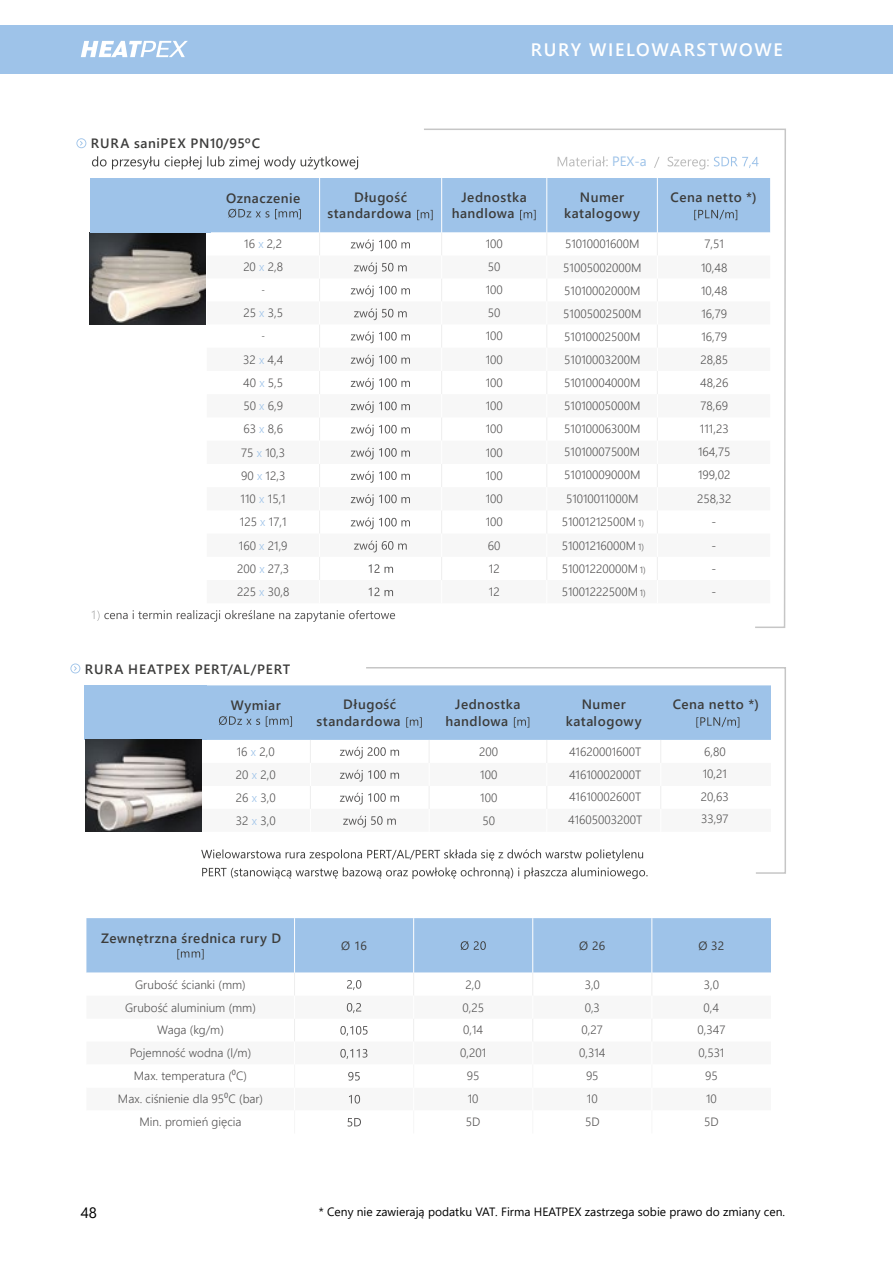
<style>
.page{position:relative;width:893px;height:1263px;background:#fff}
.page>*{position:absolute;margin:0;border:0;box-sizing:border-box;transform-origin:0 0}
.t1{font:600 18px "Segoe UI";letter-spacing:.095em;color:#fff}
.t2{font:15px "Segoe UI";color:#000}
.t3{font:600 13.5px/16.2px "Segoe UI";letter-spacing:.035em;color:#3c3c3b}
.t4{font:600 13.5px "Segoe UI";letter-spacing:.06em;color:#3c3c3b}
.t5{font:13.5px "Segoe UI";color:#9ec3e9}
.t6{font:300 12px/23.1px "Segoe UI";color:#555454}
.t7{font:12px "Segoe UI";color:#000}
.t8{font:12px "Segoe UI";color:#3c3c3b}
.t9{font:300 9px "Segoe UI";color:#3c3c3b}
.s1{color:#9ec3e9}
.s2{font-size:9px}
</style>
<div class="page">
<div style="left:0;top:26px;width:893px;height:48px;background:#9ec3e9"></div>
<svg style="left:201px;top:685px;width:164px;height:147px"></svg>
<svg style="left:86px;top:918px;width:685px;height:209px"></svg>
<svg style="left:70px;top:663px;width:10px;height:10px"></svg>
<div style="left:84px;top:685px;width:123px;height:55px;background:#9ec3e9"></div>
<svg style="left:365px;top:667px;width:421px;height:207px"></svg>
<svg style="left:201px;top:849px;width:442px;height:12px"></svg>
<svg style="left:202px;top:867px;width:446px;height:12px"></svg>
<img style="left:85px;top:740px;width:116px;height:92px">
<svg style="left:92px;top:610px;width:303px;height:12px"></svg>
<img style="left:90px;top:233px;width:116px;height:91px">
<svg style="left:76px;top:138px;width:10px;height:10px"></svg>
<svg style="left:92px;top:156px;width:266px;height:13px"></svg>
<div style="left:90px;top:178px;width:121px;height:55px;background:#9ec3e9"></div>
<svg style="left:424px;top:128px;width:362px;height:500px"></svg>
<svg style="left:211px;top:178px;width:559px;height:425px"></svg>
<svg style="left:81px;top:41px;width:107px;height:16px"></svg>
<p class="t3" style="left:91px;top:134px;width:171px">RURA saniPEX PN10/95ºC</p>
<h1 class="t1" style="left:531px;top:33px;width:253px">RURY WIELOWARSTWOWE</h1>
<p class="t5" style="left:612px;top:149px;width:36px">PEX-a</p>
<p class="t3" style="left:226px;top:189px;width:76px">Oznaczenie</p>
<p class="t3" style="left:327px;top:188px;width:86px;text-indent:27px">Długość standardowa</p>
<p class="t3" style="left:452px;top:188px;width:77px;text-indent:10px">Jednostka handlowa</p>
<p class="t3" style="left:564px;top:188px;width:77px;text-align:center">Numer katalogowy</p>
<p class="t3" style="left:670px;top:188px;width:88px">Cena netto *)</p>
<p class="t6" style="left:244px;top:231px;width:39px">16 <span class="s1">x</span> 2,2</p>
<p class="t6" style="left:486px;top:231px;width:19px">100</p>
<p class="t6" style="left:243px;top:254px;width:41px">20 <span class="s1">x</span> 2,8</p>
<p class="t6" style="left:488px;top:254px;width:14px">50</p>
<p class="t9" style="left:261px;top:282px;width:5px">-</p>
<p class="t6" style="left:486px;top:277px;width:19px">100</p>
<p class="t6" style="left:243px;top:300px;width:41px">25 <span class="s1">x</span> 3,5</p>
<p class="t6" style="left:488px;top:300px;width:14px">50</p>
<p class="t9" style="left:261px;top:328px;width:5px">-</p>
<p class="t6" style="left:486px;top:323px;width:19px">100</p>
<p class="t6" style="left:243px;top:347px;width:42px">32 <span class="s1">x</span> 4,4</p>
<p class="t6" style="left:486px;top:347px;width:19px">100</p>
<p class="t6" style="left:243px;top:370px;width:42px">40 <span class="s1">x</span> 5,5</p>
<p class="t6" style="left:486px;top:370px;width:19px">100</p>
<p class="t6" style="left:243px;top:393px;width:41px">50 <span class="s1">x</span> 6,9</p>
<p class="t6" style="left:486px;top:393px;width:19px">100</p>
<p class="t6" style="left:243px;top:416px;width:41px">63 <span class="s1">x</span> 8,6</p>
<p class="t6" style="left:486px;top:416px;width:19px">100</p>
<p class="t6" style="left:241px;top:440px;width:46px">75 <span class="s1">x</span> 10,3</p>
<p class="t6" style="left:486px;top:440px;width:19px">100</p>
<p class="t6" style="left:241px;top:463px;width:46px">90 <span class="s1">x</span> 12,3</p>
<p class="t6" style="left:486px;top:463px;width:19px">100</p>
<p class="t6" style="left:241px;top:486px;width:47px">110 <span class="s1">x</span> 15,1</p>
<p class="t6" style="left:486px;top:486px;width:19px">100</p>
<p class="t6" style="left:240px;top:509px;width:48px">125 <span class="s1">x</span> 17,1</p>
<p class="t6" style="left:486px;top:509px;width:19px">100</p>
<p class="t6" style="left:562px;top:509px;width:84px">51001212500M <span class="s2">1)</span></p>
<p class="t6" style="left:711px;top:509px;width:6px">-</p>
<p class="t6" style="left:239px;top:533px;width:50px">160 <span class="s1">x</span> 21,9</p>
<p class="t6" style="left:488px;top:533px;width:14px">60</p>
<p class="t6" style="left:562px;top:533px;width:84px">51001216000M <span class="s2">1)</span></p>
<p class="t6" style="left:711px;top:533px;width:6px">-</p>
<p class="t6" style="left:237px;top:556px;width:54px">200 <span class="s1">x</span> 27,3</p>
<p class="t6" style="left:489px;top:556px;width:12px">12</p>
<p class="t6" style="left:562px;top:556px;width:86px">51001220000M <span class="s2">1)</span></p>
<p class="t6" style="left:711px;top:556px;width:6px">-</p>
<p class="t6" style="left:237px;top:579px;width:54px">225 <span class="s1">x</span> 30,8</p>
<p class="t6" style="left:489px;top:579px;width:12px">12</p>
<p class="t6" style="left:562px;top:579px;width:86px">51001222500M <span class="s2">1)</span></p>
<p class="t6" style="left:711px;top:579px;width:6px">-</p>
<p class="t6" style="left:563px;top:231px;width:80px">51010001600M<br>51005002000M<br>51010002000M<br>51005002500M<br>51010002500M<br>51010003200M<br>51010004000M<br>51010005000M<br>51010006300M<br>51010007500M<br>51010009000M<br>51010011000M</p>
<p class="t6" style="left:697px;top:231px;width:36px;text-align:center">7,51<br>10,48<br>10,48<br>16,79<br>16,79<br>28,85<br>48,26<br>78,69<br>111,23<br>164,75<br>199,02<br>258,32</p>
<p class="t4" style="left:85px;top:656px;width:207px">RURA HEATPEX PERT/AL/PERT</p>
<p class="t3" style="left:231px;top:696px;width:51px">Wymiar</p>
<p class="t3" style="left:317px;top:695px;width:86px;text-indent:27px">Długość standardowa</p>
<p class="t3" style="left:445px;top:695px;width:77px;text-indent:10px">Jednostka handlowa</p>
<p class="t3" style="left:566px;top:695px;width:77px;text-align:center">Numer katalogowy</p>
<p class="t3" style="left:673px;top:695px;width:88px">Cena netto *)</p>
<p class="t6" style="left:237px;top:739px;width:39px">16 <span class="s1">x</span> 2,0</p>
<p class="t6" style="left:479px;top:739px;width:20px">200</p>
<p class="t6" style="left:236px;top:762px;width:41px">20 <span class="s1">x</span> 2,0</p>
<p class="t6" style="left:480px;top:762px;width:19px">100</p>
<p class="t6" style="left:236px;top:785px;width:41px">26 <span class="s1">x</span> 3,0</p>
<p class="t6" style="left:480px;top:785px;width:19px">100</p>
<p class="t6" style="left:236px;top:808px;width:41px">32 <span class="s1">x</span> 3,0</p>
<p class="t6" style="left:482px;top:808px;width:14px">50</p>
<p class="t6" style="left:701px;top:739px;width:29px;line-height:22.5px">6,80<br>10,21<br>20,63<br>33,97</p>
<p class="t6" style="left:568px;top:739px;width:76px;line-height:22.5px;text-align:justify">41620001600T 41610002000T 41610002600T 41605003200T</p>
<p class="t3" style="left:101px;top:929px;width:181px">Zewnętrzna średnica rury D</p>
<p class="t8" style="left:341px;top:934px;width:27px">Ø 16</p>
<p class="t8" style="left:579px;top:934px;width:28px">Ø 26</p>
<p class="t8" style="left:698px;top:934px;width:28px">Ø 32</p>
<p class="t6" style="left:135px;top:971px;width:112px">Grubość ścianki (mm)</p>
<p class="t6" style="left:466px;top:971px;width:17px">2,0</p>
<p class="t6" style="left:585px;top:971px;width:17px">3,0</p>
<p class="t6" style="left:704px;top:971px;width:17px">3,0</p>
<p class="t6" style="left:125px;top:994px;width:132px">Grubość aluminium (mm)</p>
<p class="t6" style="left:462px;top:994px;width:23px">0,25</p>
<p class="t6" style="left:585px;top:994px;width:17px">0,3</p>
<p class="t6" style="left:704px;top:994px;width:17px">0,4</p>
<p class="t6" style="left:157px;top:1017px;width:68px">Waga (kg/m)</p>
<p class="t6" style="left:463px;top:1017px;width:22px">0,14</p>
<p class="t6" style="left:582px;top:1017px;width:23px">0,27</p>
<p class="t6" style="left:697px;top:1017px;width:29px">0,347</p>
<p class="t6" style="left:130px;top:1040px;width:123px">Pojemność wodna (l/m)</p>
<p class="t6" style="left:460px;top:1040px;width:28px">0,201</p>
<p class="t6" style="left:579px;top:1040px;width:28px">0,314</p>
<p class="t6" style="left:698px;top:1040px;width:28px">0,531</p>
<p class="t6" style="left:134px;top:1063px;width:115px">Max. temperatura (⁰C)</p>
<p class="t6" style="left:467px;top:1063px;width:14px">95</p>
<p class="t6" style="left:586px;top:1063px;width:14px">95</p>
<p class="t6" style="left:705px;top:1063px;width:14px">95</p>
<p class="t6" style="left:118px;top:1086px;width:147px">Max. ciśnienie dla 95⁰C (bar)</p>
<p class="t6" style="left:468px;top:1086px;width:12px">10</p>
<p class="t6" style="left:587px;top:1086px;width:12px">10</p>
<p class="t6" style="left:706px;top:1086px;width:12px">10</p>
<p class="t6" style="left:140px;top:1109px;width:103px">Min. promień gięcia</p>
<p class="t6" style="left:466px;top:1109px;width:16px">5D</p>
<p class="t6" style="left:585px;top:1109px;width:16px">5D</p>
<p class="t6" style="left:704px;top:1109px;width:16px">5D</p>
<p class="t2" style="left:81px;top:1198px;width:18px">48</p>
<p class="t7" style="left:319px;top:1200px;width:468px">* Ceny nie zawierają podatku VAT. Firma HEATPEX zastrzega sobie prawo do zmiany cen.</p>
</div>
